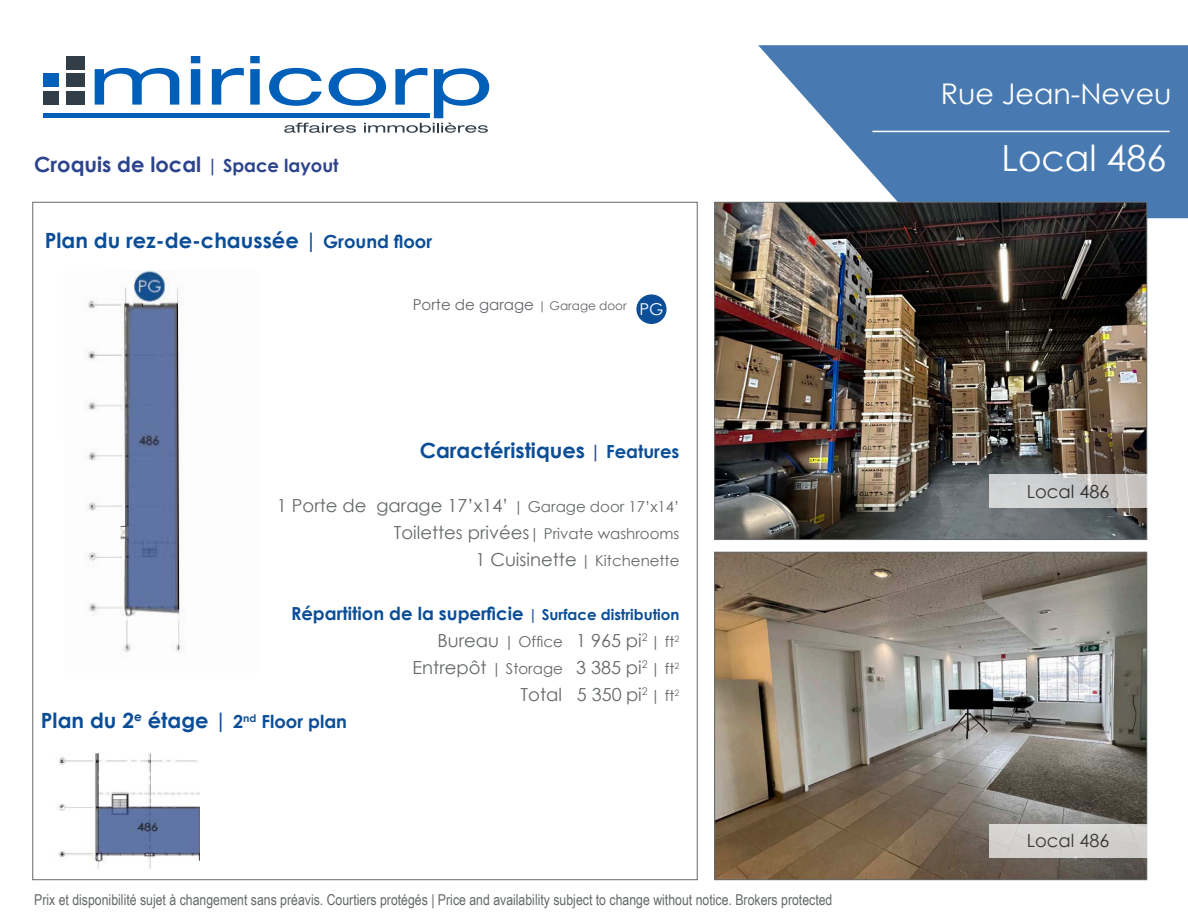
<style>
.page{position:relative;width:1188px;height:918px;background:#fff}
.page>*{position:absolute;margin:0;border:0;box-sizing:border-box;transform-origin:0 0}
.t1{font:36px "Century Gothic";color:#fff}
.t2{font:28.5px "Century Gothic";color:#fff}
.t3{font:700 21px "Century Gothic";color:#0b4e97}
.t4{font:700 21px "Century Gothic";color:#2c448b}
.t5{font:18px "Century Gothic";color:#656969}
.t6{font:700 18px "Century Gothic";color:#0b4e97}
.t7{font:18px "Century Gothic";color:#231f20}
.t8{font:15px "Arial Narrow";color:#656969}
.t9{font:15px "Century Gothic";color:#656969}
.t10{font:15px "Century Gothic";color:#63656a}
.s1{font-size:18px}
.s2{font-size:12px}
.s3{font-size:18px;color:#2c448b}
.s4{font-size:15px}
</style>
<div class="page">
<svg style="left:95px;top:68px;width:84px;height:37px"></svg>
<svg style="left:191px;top:56px;width:9px;height:49px"></svg>
<svg style="left:212px;top:68px;width:32px;height:37px"></svg>
<svg style="left:250px;top:56px;width:10px;height:49px"></svg>
<hr style="left:43px;top:114px;width:387px;height:4px;background:#005fb9">
<div style="left:66px;top:74px;width:19px;height:13px;background:#313e48"></div>
<div style="left:66px;top:56px;width:19px;height:13px;background:#313e48"></div>
<div style="left:66px;top:91px;width:19px;height:13px;background:#313e48"></div>
<div style="left:43px;top:74px;width:16px;height:13px;background:#005fb9"></div>
<div style="left:43px;top:91px;width:16px;height:13px;background:#313e48"></div>
<svg style="left:269px;top:68px;width:220px;height:65px"></svg>
<svg style="left:758px;top:45px;width:430px;height:173px;fill:#487ab1"></svg>
<hr style="left:872px;top:131px;width:298px;height:1px;background:#fff">
<img style="left:716px;top:204px;width:429px;height:334px">
<div style="left:714px;top:202px;width:433px;height:338px;border:1px solid #656969"></div>
<img style="left:716px;top:554px;width:429px;height:324px">
<div style="left:714px;top:552px;width:433px;height:328px;border:1px solid #656969"></div>
<div style="left:989px;top:474px;width:158px;height:34px;background:linear-gradient(to right,#d3d7d9,#c5c1be)"></div>
<div style="left:989px;top:824px;width:158px;height:33px;background:#d4d2d0"></div>
<div style="left:637px;top:295px;width:29px;height:28px;background:#0b4e97;border-radius:50%"></div>
<div style="left:636px;top:294px;width:31px;height:30px;border:1px solid #0b4e97;border-radius:50%"></div>
<img style="left:88px;top:270px;width:93px;height:383px">
<img style="left:58px;top:753px;width:142px;height:116px">
<p class="t4" style="left:34px;top:149px;width:306px">Croquis de local <span class="s1">| Space layout</span></p>
<p class="t3" style="left:45px;top:224px;width:389px">Plan du rez-de-chaussée | <span class="s1">Ground floor</span></p>
<p class="t10" style="left:413px;top:295px;width:216px">Porte de garage <span class="s2">| Garage door</span></p>
<p class="t3" style="left:420px;top:434px;width:261px">Caractéristiques <span class="s3">|</span> <span class="s1">Features</span></p>
<p class="t5" style="left:277px;top:493px;width:404px">1 Porte de garage 17’x14’ <span class="s4">| Garage door 17’x14’</span></p>
<p class="t9" style="left:394px;top:523px;width:287px"><span class="s1">Toilettes privées</span>| Private washrooms</p>
<p class="t9" style="left:475px;top:550px;width:206px"><span class="s1">1 Cuisinette</span> | Kitchenette</p>
<p class="t6" style="left:291px;top:599px;width:390px">Répartition de la superficie <span class="s4">| Surface distribution</span></p>
<p class="t5" style="left:437px;top:628px;width:243px">Bureau <span class="s4">| Office</span> 1 965 pi<sup>2</sup> <span class="s4">| ft</span><sup>2</sup></p>
<p class="t5" style="left:413px;top:655px;width:268px">Entrepôt <span class="s4">| Storage</span> 3 385 pi<sup>2</sup> <span class="s4">| ft</span><sup>2</sup></p>
<p class="t5" style="left:521px;top:682px;width:160px">Total 5 350 pi<sup>2</sup> <span class="s4">| ft</span><sup>2</sup></p>
<p class="t3" style="left:41px;top:704px;width:308px">Plan du 2<sup>e</sup> étage | <span class="s1">2</span><sup>nd</sup> <span class="s1">Floor plan</span></p>
<p class="t8" style="left:34px;top:889px;width:800px">Prix et disponibilité sujet à changement sans préavis. Courtiers protégés | Price and availability subject to change without notice. Brokers protected</p>
<h2 class="t2" style="left:941px;top:74px;width:232px">Rue Jean-Neveu</h2>
<p class="t1" style="left:1001px;top:133px;width:167px">Local 486</p>
<p class="t7" style="left:1027px;top:478px;width:84px">Local 486</p>
<p class="t7" style="left:1027px;top:828px;width:84px">Local 486</p>
</div>
